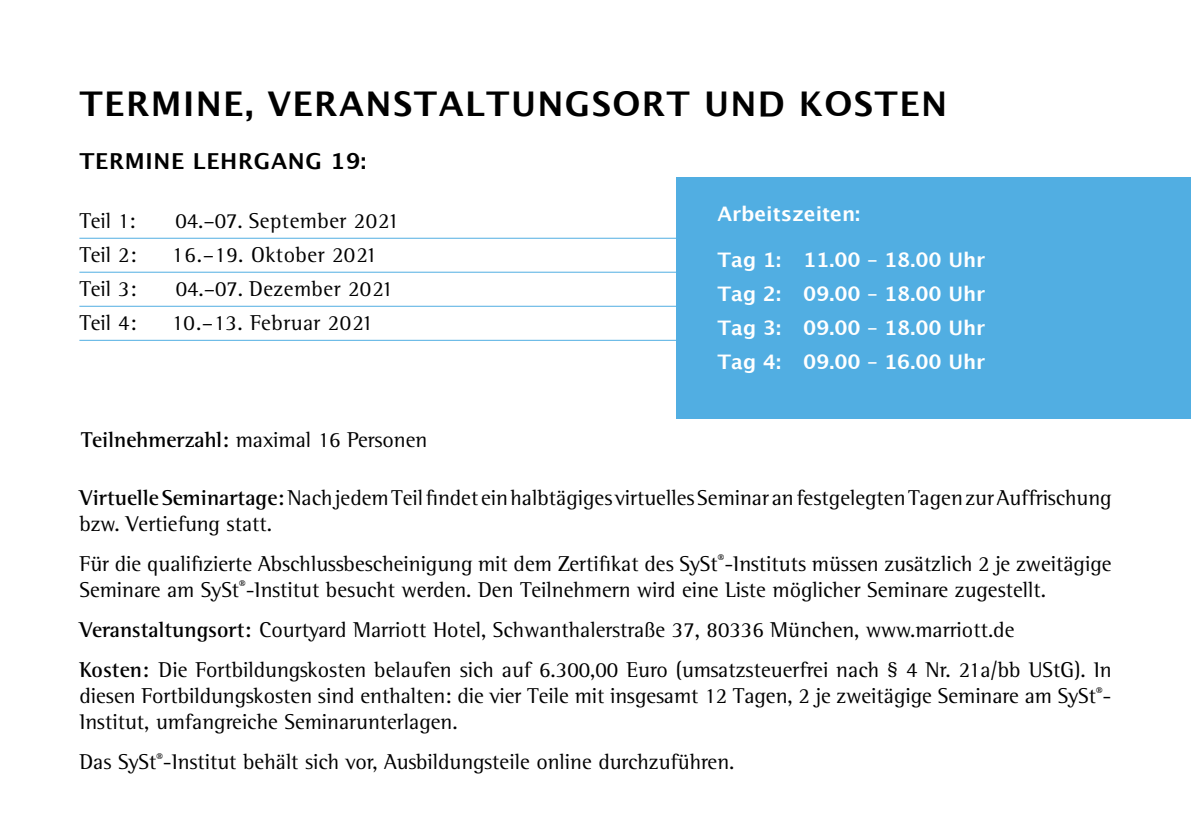
<style>
.page{position:relative;width:1191px;height:840px;background:#fff}
.page>*{position:absolute;margin:0;border:0;box-sizing:border-box;transform-origin:0 0}
.t1{font:700 34px "Lucida Grande";letter-spacing:.04em;color:#000}
.t2{font:22px/26px "Rotis Semi Serif";color:#000}
.t3{font:22px "Rotis Semi Serif";letter-spacing:.02em;color:#000}
.t4{font:700 22px "Lucida Grande";letter-spacing:.03em;color:#000}
.t5{font:700 20px/34px "Lucida Grande";color:#fff;text-align:justify}
.s1{font-weight:700}
</style>
<div class="page">
<div style="left:676px;top:177px;width:515px;height:241px;background:#51aee2"></div>
<hr style="left:79px;top:237px;width:1005px;height:1px;background:#51aee2">
<hr style="left:79px;top:271px;width:1005px;height:1px;background:#51aee2">
<hr style="left:79px;top:305px;width:1005px;height:1px;background:#51aee2">
<hr style="left:79px;top:339px;width:1005px;height:1px;background:#51aee2">
<h1 class="t1" style="left:79px;top:84px;width:869px">TERMINE, VERANSTALTUNGSORT UND KOSTEN</h1>
<p class="t4" style="left:79px;top:148px;width:288px">TERMINE LEHRGANG 19:</p>
<p class="t2" style="left:79px;top:208px;width:58px">Teil 1:</p>
<p class="t3" style="left:176px;top:208px;width:225px">04.–07. September 2021</p>
<p class="t2" style="left:79px;top:242px;width:59px">Teil 2:</p>
<p class="t3" style="left:172px;top:242px;width:206px">16.–19. Oktober 2021</p>
<p class="t2" style="left:79px;top:276px;width:59px">Teil 3:</p>
<p class="t3" style="left:176px;top:276px;width:218px">04.–07. Dezember 2021</p>
<p class="t2" style="left:79px;top:310px;width:59px">Teil 4:</p>
<p class="t3" style="left:172px;top:310px;width:202px">10.–13. Februar 2021</p>
<p class="t2" style="left:81px;top:426px;width:348px"><span class="s1">Teilnehmerzahl:</span> maximal 16 Personen</p>
<p class="t5" style="left:717px;top:197px;width:144px">Arbeitszeiten:</p>
<p class="t5" style="left:717px;top:243px;width:269px">Tag 1: 11.00 – 18.00 Uhr Tag 2: 09.00 – 18.00 Uhr Tag 3: 09.00 – 18.00 Uhr Tag 4: 09.00 – 16.00 Uhr</p>
<p class="t2" style="left:79px;top:484px;width:1033px"><span class="s1">Virtuelle Seminartage:</span> Nach jedem Teil findet ein halbtägiges virtuelles Seminar an festgelegten Tagen zur Auffrischung bzw. Vertiefung statt.</p>
<p class="t2" style="left:79px;top:550px;width:1033px">Für die qualifizierte Abschlussbescheinigung mit dem Zertifikat des SySt<sup>®</sup>-Instituts müssen zusätzlich 2 je zweitägige<br>Seminare am SySt<sup>®</sup>-Institut besucht werden. Den Teilnehmern wird eine Liste möglicher Seminare zugestellt.</p>
<p class="t2" style="left:79px;top:609px;width:1033px;line-height:40px"><span class="s1">Veranstaltungsort:</span> Courtyard Marriott Hotel, Schwanthalerstraße 37, 80336 München, www.marriott.de<br><span class="s1">Kosten:</span> Die Fortbildungskosten belaufen sich auf 6.300,00 Euro (umsatzsteuerfrei nach § 4 Nr. 21a/bb UStG). In</p>
<p class="t2" style="left:79px;top:682px;width:1033px">diesen Fortbildungskosten sind enthalten: die vier Teile mit insgesamt 12 Tagen, 2 je zweitägige Seminare am SySt<sup>®</sup>-<br>Institut, umfangreiche Seminarunterlagen.</p>
<p class="t2" style="left:79px;top:748px;width:656px">Das SySt<sup>®</sup>-Institut behält sich vor, Ausbildungsteile online durchzuführen.</p>
</div>
